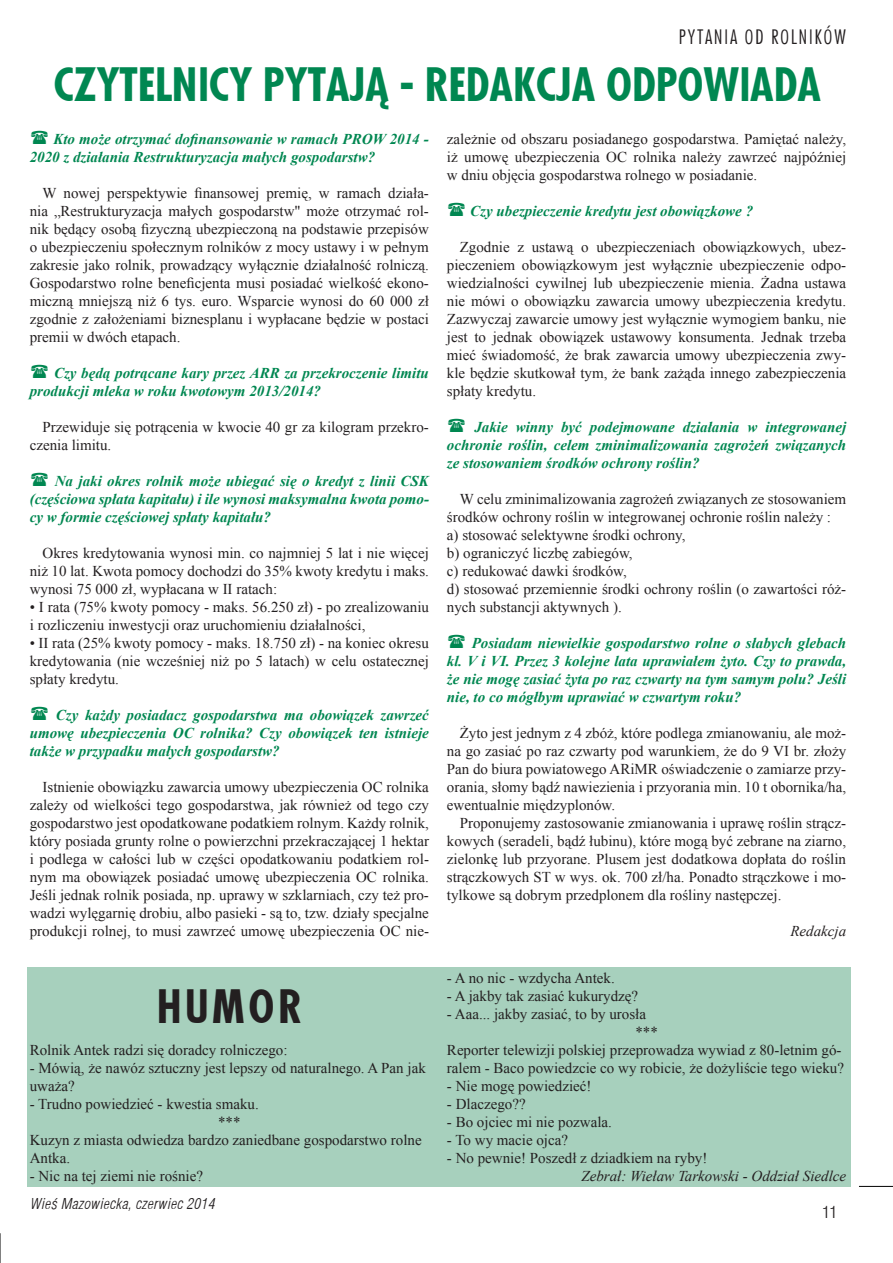
<style>
.page{position:relative;width:893px;height:1263px;background:#fff}
.page>*{position:absolute;margin:0;border:0;box-sizing:border-box;transform-origin:0 0}
.t1{font:700 45px "Fujiyamapl";color:#008751}
.t2{font:700 45px "Fujiyamapl";color:#231f20}
.t3{font:19.5px "Fujiyama Lightpl";letter-spacing:.1em;color:#231f20}
.t4{font:16.5px "Switz Cond Lightpl";color:#231f20}
.t5{font:15px/18px "Times New Roman";color:#231f20;text-align:justify}
.t6{font:italic 700 15px/18px "Times New Roman";color:#008751;text-align:justify}
.t7{font:italic 15px "Times New Roman";color:#231f20}
.t8{font:italic 15px "Switz Cond Lightpl";letter-spacing:.03em;color:#231f20}
</style>
<div class="page">
<hr style="left:859px;top:1186px;width:34px;height:1px;background:#000">
<hr style="left:0;top:1233px;width:1px;height:30px;background:#000">
<div style="left:27px;top:966px;width:824px;height:220px;background:#a7d0bd"></div>
<h2 class="t3" style="left:679px;top:25px;width:169px">PYTANIA OD ROLNIKÓW</h2>
<h1 class="t1" style="left:54px;top:55px;width:394px">CZYTE LNICY PYTAJĄ - REDAKC</h1>
<h1 class="t1" style="left:556px;top:55px;width:78px">JA ODPOW</h1>
<h1 class="t1" style="left:739px;top:55px;width:36px">IADA</h1>
<p class="t6" style="left:30px;top:130px;width:401px;text-indent:24px">Kto może otrzymać dofinansowanie w ramach PROW 2014 -<br>2020 z działania Restrukturyzacja małych gospodarstw?</p>
<p class="t5" style="left:30px;top:184px;width:401px;text-indent:13px">W nowej perspektywie finansowej premię, w ramach działa&shy;nia „Restrukturyzacja małych gospodarstw" może otrzymać rol&shy;nik będący osobą fizyczną ubezpieczoną na podstawie przepisów o ubezpieczeniu społecznym rolników z mocy ustawy i w pełnym zakresie jako rolnik, prowadzący wyłącznie działalność rolniczą.<br>Gospodarstwo rolne beneficjenta musi posiadać wielkość ekono&shy;miczną mniejszą niż 6 tys. euro. Wsparcie wynosi do 60 000 zł zgodnie z założeniami biznesplanu i wypłacane będzie w postaci premii w dwóch etapach.</p>
<p class="t6" style="left:30px;top:364px;width:401px;text-indent:24px">Czy będą potrącane kary przez ARR za przekroczenie limitu produkcji mleka w roku kwotowym 2013/2014?</p>
<p class="t5" style="left:30px;top:418px;width:401px;text-indent:13px">Przewiduje się potrącenia w kwocie 40 gr za kilogram przekro&shy;czenia limitu.</p>
<p class="t6" style="left:30px;top:472px;width:401px;text-indent:25px">Na jaki okres rolnik może ubiegać się o kredyt z linii CSK (częściowa spłata kapitału) i ile wynosi maksymalna kwota pomo&shy;cy w formie częściowej spłaty kapitału?</p>
<p class="t5" style="left:30px;top:544px;width:401px;text-indent:13px">Okres kredytowania wynosi min. co najmniej 5 lat i nie więcej niż 10 lat. Kwota pomocy dochodzi do 35% kwoty kredytu i maks. wynosi 75 000 zł, wypłacana w II ratach:</p>
<p class="t5" style="left:30px;top:598px;width:401px">• I rata (75% kwoty pomocy - maks. 56.250 zł) - po zrealizowaniu i rozliczeniu inwestycji oraz uruchomieniu działalności,</p>
<p class="t5" style="left:30px;top:634px;width:401px">• II rata (25% kwoty pomocy - maks. 18.750 zł) - na koniec okresu kredytowania (nie wcześniej niż po 5 latach) w celu ostatecznej spłaty kredytu.</p>
<p class="t6" style="left:30px;top:706px;width:401px;text-indent:26px">Czy każdy posiadacz gospodarstwa ma obowiązek zawrzeć umowę ubezpieczenia OC rolnika? Czy obowiązek ten istnieje także w przypadku małych gospodarstw?</p>
<p class="t5" style="left:30px;top:778px;width:401px;text-indent:13px">Istnienie obowiązku zawarcia umowy ubezpieczenia OC rolnika zależy od wielkości tego gospodarstwa, jak również od tego czy gospodarstwo jest opodatkowane podatkiem rolnym. Każdy rolnik, który posiada grunty rolne o powierzchni przekraczającej 1 hektar i podlega w całości lub w części opodatkowaniu podatkiem rol&shy;nym ma obowiązek posiadać umowę ubezpieczenia OC rolnika.<br>Jeśli jednak rolnik posiada, np. uprawy w szklarniach, czy też pro&shy;wadzi wylęgarnię drobiu, albo pasieki - są to, tzw. działy specjalne produkcji rolnej, to musi zawrzeć umowę ubezpieczenia OC nie-</p>
<p class="t5" style="left:447px;top:130px;width:401px">zależnie od obszaru posiadanego gospodarstwa. Pamiętać należy, iż umowę ubezpieczenia OC rolnika należy zawrzeć najpóźniej w dniu objęcia gospodarstwa rolnego w posiadanie.</p>
<p class="t6" style="left:470px;top:202px;width:284px">Czy ubezpieczenie kredytu jest obowiązkowe ?</p>
<p class="t5" style="left:447px;top:238px;width:401px;text-indent:13px">Zgodnie z ustawą o ubezpieczeniach obowiązkowych, ubez&shy;pieczeniem obowiązkowym jest wyłącznie ubezpieczenie odpo&shy;wiedzialności cywilnej lub ubezpieczenie mienia. Żadna ustawa nie mówi o obowiązku zawarcia umowy ubezpieczenia kredytu.<br>Zazwyczaj zawarcie umowy jest wyłącznie wymogiem banku, nie jest to jednak obowiązek ustawowy konsumenta. Jednak trzeba mieć świadomość, że brak zawarcia umowy ubezpieczenia zwy&shy;kle będzie skutkował tym, że bank zażąda innego zabezpieczenia spłaty kredytu.</p>
<p class="t6" style="left:447px;top:418px;width:401px;text-indent:27px">Jakie winny być podejmowane działania w integrowanej ochronie roślin, celem zminimalizowania zagrożeń związanych ze stosowaniem środków ochrony roślin?</p>
<p class="t5" style="left:447px;top:490px;width:401px;text-align:left;text-indent:13px">W celu zminimalizowania zagrożeń związanych ze stosowaniem środków ochrony roślin w integrowanej ochronie roślin należy : a) stosować selektywne środki ochrony,<br>b) ograniczyć liczbę zabiegów,<br>c) redukować dawki środków,<br>d) stosować przemiennie środki ochrony roślin (o zawartości róż&shy;nych substancji aktywnych ).</p>
<p class="t6" style="left:447px;top:634px;width:401px;text-indent:25px">Posiadam niewielkie gospodarstwo rolne o słabych glebach kl. V i VI. Przez 3 kolejne lata uprawiałem żyto. Czy to prawda, że nie mogę zasiać żyta po raz czwarty na tym samym polu? Jeśli nie, to co mógłbym uprawiać w czwartym roku?</p>
<p class="t5" style="left:447px;top:724px;width:401px;text-indent:13px">Żyto jest jednym z 4 zbóż, które podlega zmianowaniu, ale moż&shy;na go zasiać po raz czwarty pod warunkiem, że do 9 VI br. złoży Pan do biura powiatowego ARiMR oświadczenie o zamiarze przy&shy;orania, słomy bądź nawiezienia i przyorania min. 10 t obornika/ha, ewentualnie międzyplonów.</p>
<p class="t5" style="left:447px;top:814px;width:401px;text-indent:13px">Proponujemy zastosowanie zmianowania i uprawę roślin strącz&shy;kowych (seradeli, bądź łubinu), które mogą być zebrane na ziarno, zielonkę lub przyorane. Plusem jest dodatkowa dopłata do roślin strączkowych ST w wys. ok. 700 zł/ha. Ponadto strączkowe i mo&shy;tylkowe są dobrym przedplonem dla rośliny następczej.</p>
<p class="t7" style="left:790px;top:921px;width:57px">Redakcja</p>
<h1 class="t2" style="left:157px;top:977px;width:30px">HUMOR</h1>
<p class="t5" style="left:30px;top:1041px;width:259px">Rolnik Antek radzi się doradcy rolniczego:</p>
<p class="t5" style="left:30px;top:1059px;width:398px">- Mówią, że nawóz sztuczny jest lepszy od naturalnego. A Pan jak uważa?</p>
<p class="t5" style="left:30px;top:1095px;width:231px">- Trudno powiedzieć - kwestia smaku.</p>
<p class="t5" style="left:218px;top:1113px;width:24px">***</p>
<p class="t5" style="left:30px;top:1131px;width:393px">Kuzyn z miasta odwiedza bardzo zaniedbane gospodarstwo rolne</p>
<p class="t5" style="left:30px;top:1149px;width:42px">Antka.</p>
<p class="t5" style="left:30px;top:1167px;width:175px">- Nic na tej ziemi nie rośnie?</p>
<p class="t8" style="left:30px;top:1195px;width:186px">Wieś Mazowiecka, czerwiec 2014</p>
<p class="t5" style="left:447px;top:968px;width:169px">- A no nic - wzdycha Antek.</p>
<p class="t5" style="left:447px;top:986px;width:193px">- A jakby tak zasiać kukurydzę?</p>
<p class="t5" style="left:447px;top:1004px;width:201px">- Aaa... jakby zasiać, to by urosła</p>
<p class="t5" style="left:635px;top:1022px;width:24px">***</p>
<p class="t5" style="left:447px;top:1040px;width:396px">Reporter telewizji polskiej przeprowadza wywiad z 80-letnim gó-</p>
<p class="t5" style="left:447px;top:1058px;width:398px">ralem - Baco powiedzcie co wy robicie, że dożyliście tego wieku?</p>
<p class="t5" style="left:447px;top:1076px;width:146px">- Nie mogę powiedzieć!</p>
<p class="t5" style="left:447px;top:1094px;width:80px">- Dlaczego??</p>
<p class="t5" style="left:447px;top:1112px;width:166px">- Bo ojciec mi nie pozwala.</p>
<p class="t5" style="left:447px;top:1130px;width:123px">- To wy macie ojca?</p>
<p class="t5" style="left:447px;top:1148px;width:262px">- No pewnie! Poszedł z dziadkiem na ryby!</p>
<p class="t7" style="left:581px;top:1165px;width:266px">Zebrał: Wieław Tarkowski - Oddział Siedlce</p>
<p class="t4" style="left:822px;top:1202px;width:16px">11</p>
</div>
